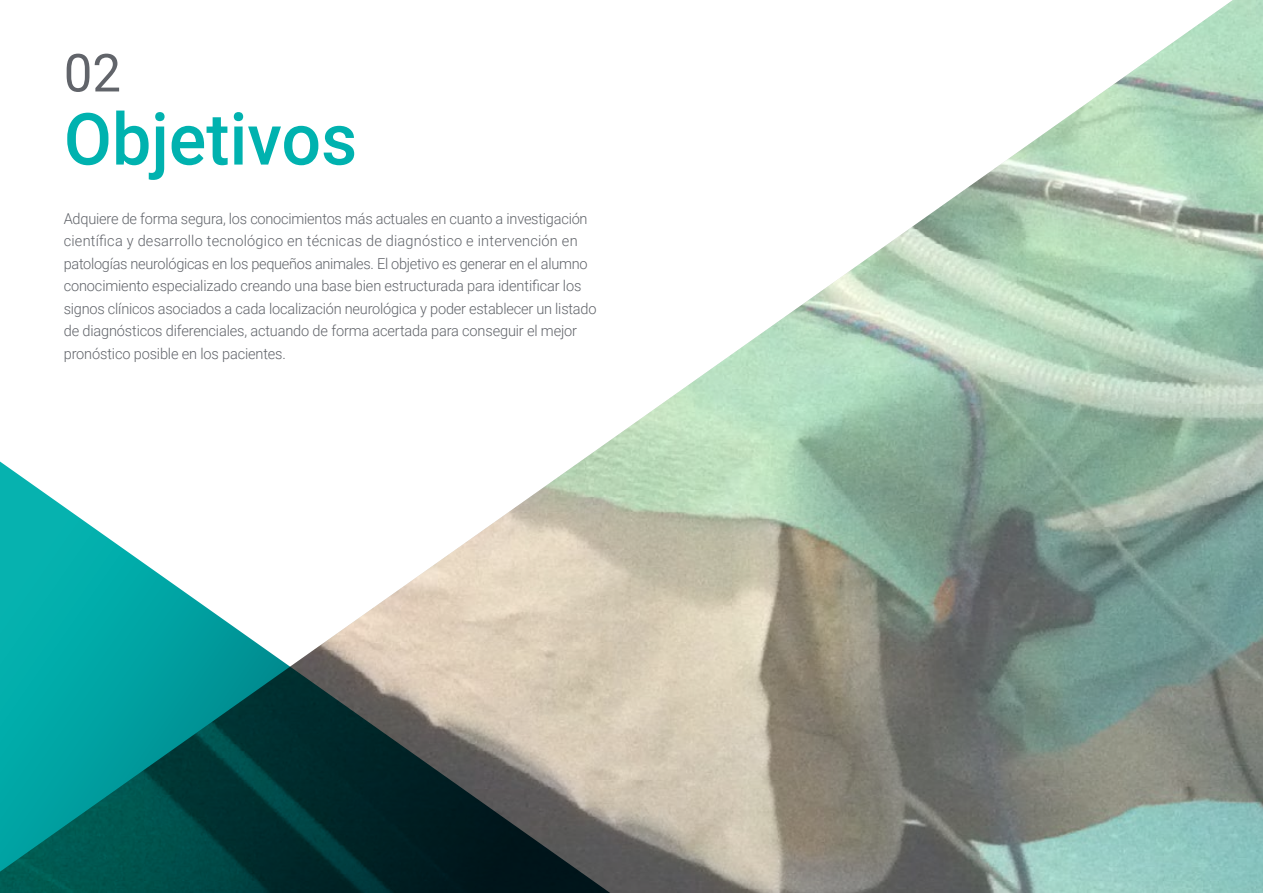
<style>
.page{position:relative;width:1263px;height:893px;background:#fff}
.page>*{position:absolute;margin:0;border:0;box-sizing:border-box;transform-origin:0 0}
.t1{font:500 72px "Roboto";color:#00b2af}
.t2{font:52.5px "Roboto";color:#61646a}
.t3{font:300 15px/22.5px "Roboto";letter-spacing:-.01em;color:#61646a}
</style>
<div class="page">
<img style="left:602px;top:0;width:661px;height:893px">
<svg style="left:0;top:446px;width:640px;height:447px"></svg>
<h2 class="t2" style="left:64px;top:36px;width:59px">02</h2>
<h1 class="t1" style="left:64px;top:89px;width:295px">Objetivos</h1>
<p class="t3" style="left:64px;top:207px;width:534px">Adquiere de forma segura, los conocimientos más actuales en cuanto a investigación científica y desarrollo tecnológico en técnicas de diagnóstico e intervención en patologías neurológicas en los pequeños animales. El objetivo es generar en el alumno conocimiento especializado creando una base bien estructurada para identificar los signos clínicos asociados a cada localización neurológica y poder establecer un listado de diagnósticos diferenciales, actuando de forma acertada para conseguir el mejor pronóstico posible en los pacientes.</p>
</div>
